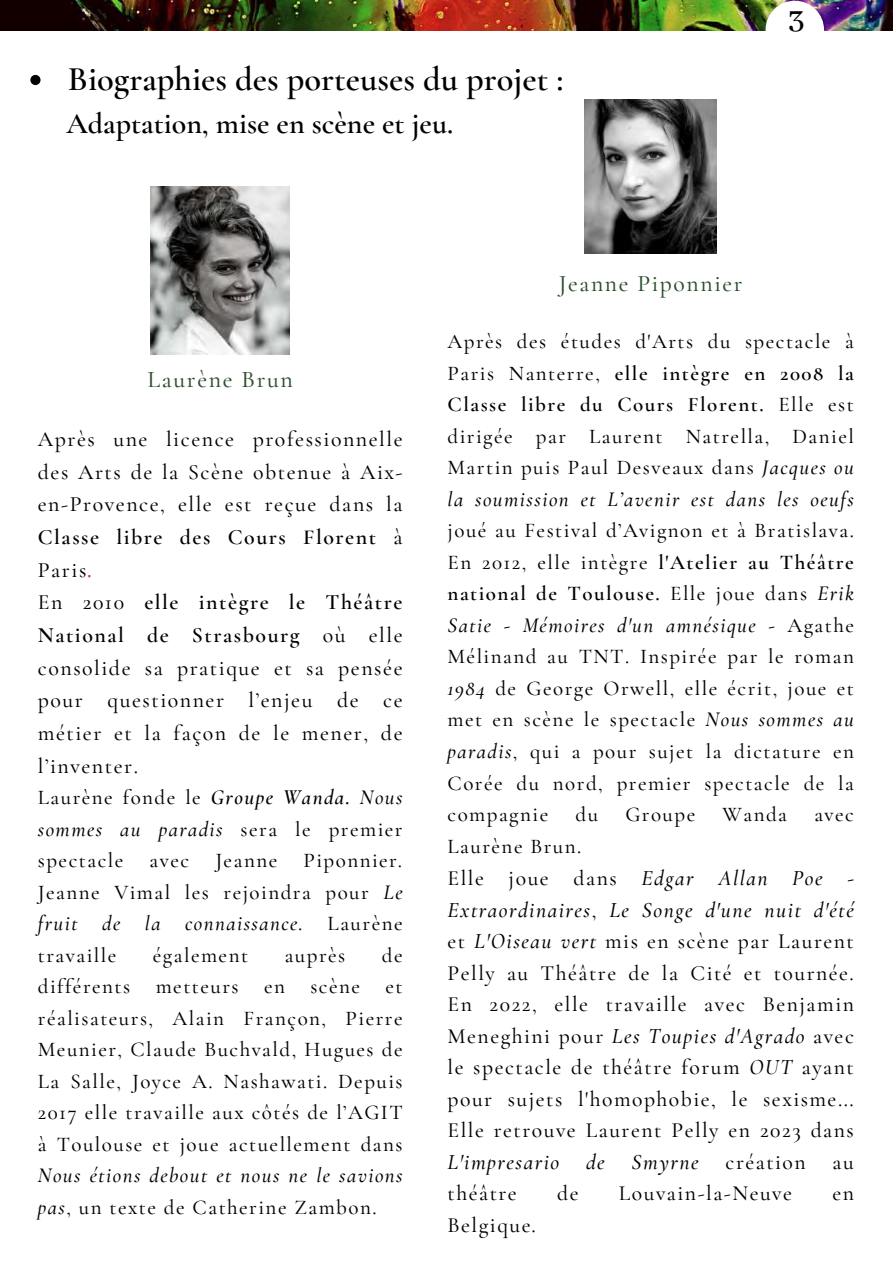
<style>
.page{position:relative;width:893px;height:1264px;background:#fff}
.page>*{position:absolute;margin:0;border:0;box-sizing:border-box;transform-origin:0 0}
.t1{font:600 34.5px "Cormorant Garamond";color:#000}
.t2{font:500 34.35px "Abhaya Libre";color:#000}
.t3{font:600 30px "Cormorant Garamond";color:#000}
.t4{font:500 23.85px "Cormorant Garamond";letter-spacing:.07em;color:#2c4d2e}
.t5{font:500 23.55px "Cormorant Garamond";letter-spacing:.07em;color:#2c4d2e}
.t6{font:500 21.9px/32.5px "Cormorant Garamond";letter-spacing:.07em;color:#000}
.t7{font:500 21.6px/31.5px "Cormorant Garamond";letter-spacing:.07em;color:#000;text-align:justify}
.t8{font:500 21px/31.5px "Cormorant Garamond";letter-spacing:.07em;color:#000;text-align:justify}
.t9{font:italic 500 21px/31.5px "Cormorant Garamond";letter-spacing:.07em;color:#000}
.s1{font-weight:600}
.s2{font-weight:600;font-style:italic;color:#ff1616}
.s3{font-weight:600;font-style:italic}
.s4{font-style:italic}
.s5{font-style:normal}
</style>
<div class="page">
<img style="left:0;top:0;width:892px;height:31px">
<div style="left:765px;top:1px;width:59px;height:58px;background:#fff;border-radius:50%"></div>
<img style="left:150px;top:187px;width:140px;height:167px">
<img style="left:585px;top:100px;width:131px;height:153px">
<svg style="left:30px;top:75px;width:10px;height:10px"></svg>
<h1 class="t1" style="left:68px;top:58px;width:497px">Biographies des porteuses du projet :</h1>
<h3 class="t3" style="left:66px;top:105px;width:388px">Adaptation, mise en scène et jeu.</h3>
<h2 class="t2" style="left:788px;top:0;width:18px">3</h2>
<p class="t4" style="left:147px;top:364px;width:147px">Laurène Brun</p>
<p class="t6" style="left:38px;top:423px;width:366px">Après une licence professionnelle des Arts de la Scène obtenue à Aix&shy;en-Provence, elle est reçue dans la<br><span class="s1">Classe libre des Cours Florent</span> à<br>Paris<span class="s2">.<br></span>En 2010 <span class="s1">elle intègre le Théâtre<br>National de Strasbourg</span> où elle consolide sa pratique et sa pensée pour questionner l’enjeu de ce métier et la façon de le mener, de l’inventer.</p>
<p class="t8" style="left:38px;top:781px;width:366px">Laurène fonde le <span class="s3">Groupe Wanda.</span> <span class="s4">Nous sommes au paradis</span> sera le premier spectacle avec Jeanne Piponnier<span class="s4">.<br></span>Jeanne Vimal les rejoindra pour <span class="s4">Le fruit de la connaissance.</span> Laurène travaille</p>
<p class="t8" style="left:153px;top:939px;width:97px">également</p>
<p class="t8" style="left:285px;top:939px;width:62px">auprès</p>
<p class="t8" style="left:38px;top:939px;width:366px;text-indent:344px">de différents metteurs en scène et réalisateurs, Alain Françon, Pierre Meunier, Claude Buchvald, Hugues de La Salle, Joyce A. Nashawati. Depuis 2017 elle travaille aux côtés de l’AGIT à Toulouse et joue actuellement dans</p>
<p class="t9" style="left:38px;top:1159px;width:366px">Nous étions debout et nous ne le savions pas<span class="s5">, un texte de Catherine Zambon.</span></p>
<p class="t5" style="left:559px;top:269px;width:185px">Jeanne Piponnier</p>
<p class="t8" style="left:447px;top:326px;width:408px">Après des études d'Arts du spectacle à Paris Nanterre, <span class="s1">elle intègre en 2008 la Classe libre du Cours Florent.</span> Elle est dirigée par Laurent Natrella, Daniel Martin puis Paul Desveaux dans <span class="s4">Jacques ou la soumission et L’avenir est dans les oeufs</span></p>
<p class="t8" style="left:447px;top:515px;width:408px">joué au Festival d’Avignon et à Bratislava.<br>En 2012, elle intègre <span class="s1">l'Atelier au Théâtre national de Toulouse.</span> Elle joue dans <span class="s4">Erik Satie - Mémoires d'un amnésique -</span> Agathe Mélinand au TNT. Inspirée par le roman <span class="s4">1984</span> de George Orwell, elle écrit, joue et met en scène le spectacle <span class="s4">Nous sommes au paradis</span>, qui a pour sujet la dictature en Corée du nord, premier spectacle de la compagnie</p>
<p class="t8" style="left:575px;top:798px;width:24px">du</p>
<p class="t8" style="left:625px;top:798px;width:71px">Groupe</p>
<p class="t8" style="left:722px;top:798px;width:66px">Wanda</p>
<p class="t8" style="left:814px;top:798px;width:41px">avec</p>
<p class="t8" style="left:447px;top:830px;width:135px">Laurène Brun.</p>
<p class="t7" style="left:447px;top:862px;width:408px">Elle joue dans <span class="s4">Edgar Allan Poe - Extraordinaires</span>, <span class="s4">Le Songe d'une nuit d'été </span>et <span class="s4">L'Oiseau vert</span> mis en scène par Laurent Pelly au Théâtre de la Cité et tournée.<br>En 2022, elle travaille avec Benjamin Meneghini pour <span class="s4">Les Toupies d'Agrado</span> avec le spectacle de théâtre forum <span class="s4">OUT</span> ayant pour sujets l'homophobie, le sexisme...<br>Elle retrouve Laurent Pelly en 2023 dans <span class="s4">L'impresario de Smyrne</span> création au théâtre</p>
<p class="t7" style="left:557px;top:1177px;width:23px">de</p>
<p class="t7" style="left:618px;top:1177px;width:175px">Louvain-la-Neuve</p>
<p class="t7" style="left:832px;top:1177px;width:23px">en</p>
<p class="t7" style="left:447px;top:1209px;width:90px">Belgique<span class="s4">.</span></p>
</div>
